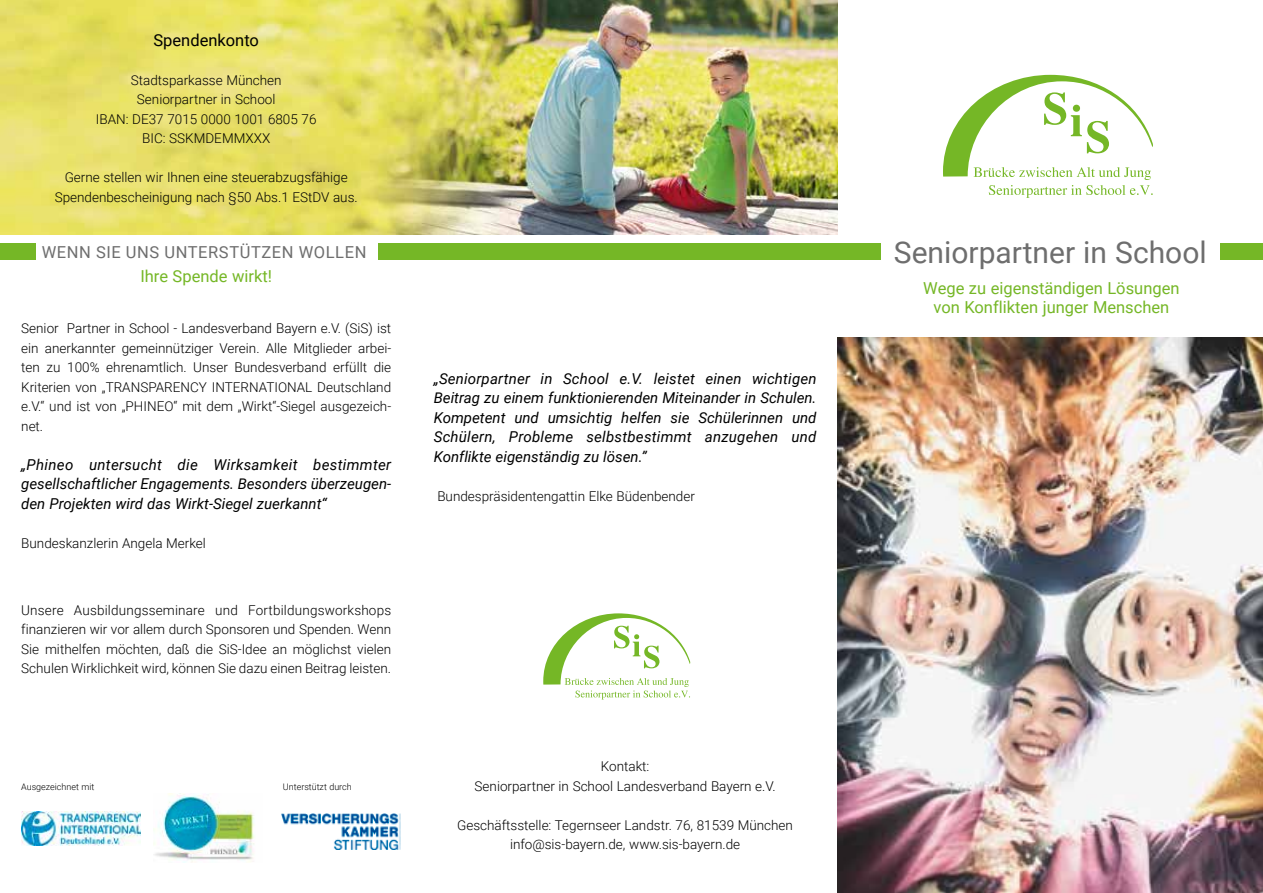
<style>
.page{position:relative;width:1263px;height:893px;background:#fff}
.page>*{position:absolute;margin:0;border:0;box-sizing:border-box;transform-origin:0 0}
.t1{font:30px "Roboto";color:#6e6e6e}
.t2{font:16.5px/18.8px "Roboto";color:#75b726;text-align:center}
.t3{font:16.5px "Roboto";letter-spacing:.035em;color:#6e6e6e}
.t4{font:16.5px "Roboto";color:#000}
.t5{font:italic 15px/19.5px "Roboto";color:#000;text-align:justify}
.t6{font:300 13.5px/19.5px "Roboto";color:#000;text-align:center}
.t7{font:300 9px "Roboto";color:#000}
</style>
<div class="page">
<img style="left:0;top:0;width:838px;height:235px">
<svg style="left:943px;top:75px;width:210px;height:123px"></svg>
<svg style="left:543px;top:613px;width:147px;height:86px"></svg>
<div style="left:838px;top:243px;width:42px;height:17px;background:#75b726"></div>
<div style="left:1220px;top:243px;width:43px;height:17px;background:#75b726"></div>
<img style="left:838px;top:337px;width:425px;height:556px">
<div style="left:0;top:243px;width:35px;height:17px;background:#75b726"></div>
<div style="left:378px;top:243px;width:473px;height:17px;background:#75b726"></div>
<img style="left:153px;top:793px;width:102px;height:69px">
<img style="left:21px;top:811px;width:119px;height:34px">
<img style="left:282px;top:814px;width:119px;height:35px">
<p class="t4" style="left:153px;top:28px;width:107px">Spendenkonto</p>
<p class="t6" style="left:96px;top:70px;width:222px">Stadtsparkasse München<br>Seniorpartner in School<br>IBAN: DE37 7015 0000 1001 6805 76<br>BIC: SSKMDEMMXXX</p>
<p class="t6" style="left:55px;top:167px;width:305px">Gerne stellen wir Ihnen eine steuerabzugsfähige<br>Spendenbescheinigung nach §50 Abs.1 EStDV aus.</p>
<p class="t3" style="left:42px;top:240px;width:326px">Wenn Sie uns unterstützen wollen</p>
<p class="t2" style="left:140px;top:267px;width:133px">I hre Spende wirkt!</p>
<p class="t6" style="left:21px;top:318px;width:371px;text-align:justify">Senior Partner in School - Landesverband Bayern e.V. (SiS) ist ein anerkannter gemeinnütziger Verein. Alle Mitglieder arbei&shy;ten zu 100% ehrenamtlich. Unser Bundesverband erfüllt die Kriterien von „TRANSPARENCY INTERNATIONAL Deutschland e.V.“ und ist von „PHINEO“ mit dem „Wirkt“-Siegel ausgezeich&shy;net.</p>
<p class="t5" style="left:21px;top:454px;width:371px">„Phineo untersucht die Wirksamkeit bestimmter gesellschaftlicher Engagements. Besonders überzeugen&shy;den Projekten wird das Wirkt-Siegel zuerkannt“</p>
<p class="t6" style="left:21px;top:533px;width:186px">Bundeskanzlerin Angela Merkel</p>
<p class="t6" style="left:21px;top:600px;width:371px;text-align:justify">Unsere Ausbildungsseminare und Fortbildungsworkshops finanzieren wir vor allem durch Sponsoren und Spenden. Wenn Sie mithelfen möchten, daß die SiS-Idee an möglichst vielen Schulen Wirklichkeit wird, können Sie dazu einen Beitrag leisten.</p>
<p class="t7" style="left:21px;top:781px;width:75px">Ausgezeichnet mit</p>
<p class="t7" style="left:283px;top:781px;width:70px">Unterstützt durch</p>
<p class="t5" style="left:434px;top:368px;width:384px">„Seniorpartner in School e.V. leistet einen wichtigen Beitrag zu einem funktionierenden Miteinander in Schulen.<br>Kompetent und umsichtig helfen sie Schülerinnen und Schülern, Probleme selbstbestimmt anzugehen und Konflikte eigenständig zu lösen.”</p>
<p class="t6" style="left:437px;top:486px;width:259px">Bundespräsidentengattin Elke Büdenbender</p>
<p class="t6" style="left:475px;top:756px;width:302px">Kontakt:<br>Seniorpartner in School Landesverband Bayern e.V.</p>
<p class="t6" style="left:457px;top:814px;width:337px">Geschäftsstelle: Tegernseer Landstr. 76, 81539 München info@sis-bayern.de, www.sis-bayern.de</p>
<h1 class="t1" style="left:894px;top:231px;width:314px">Seniorpartner in School</h1>
<p class="t2" style="left:923px;top:278px;width:258px">Wege zu eigenständigen Lösungen von Konflikten junger Menschen</p>
</div>
